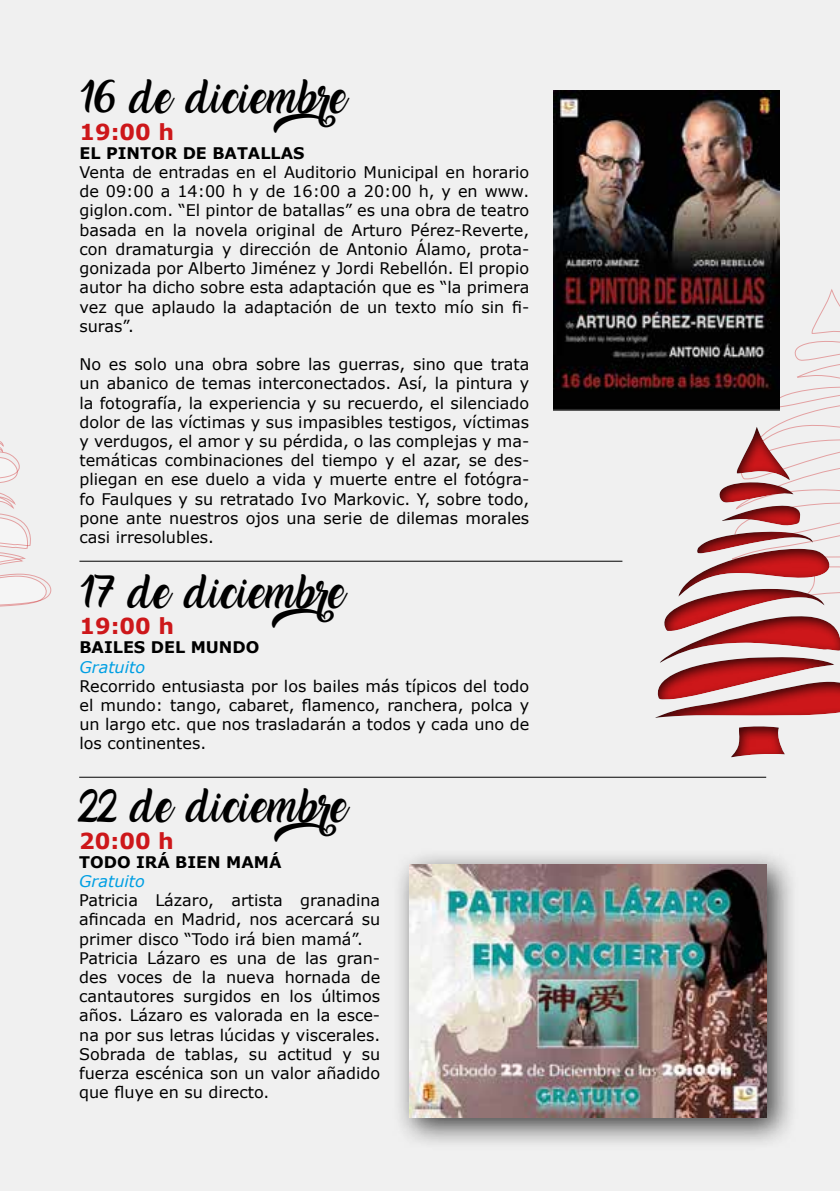
<style>
.page{position:relative;width:840px;height:1191px;background:#fff}
.page>*{position:absolute;margin:0;border:0;box-sizing:border-box;transform-origin:0 0}
.t1{font:30px "Amarillo";color:#000}
.t2{font:700 22px "Verdana";color:#cd171a}
.t3{font:16px/19.2px "Verdana";color:#000;text-align:justify}
.t4{font:700 16px "Verdana";color:#000}
.t5{font:italic 16px "Verdana";color:#009fe3}
</style>
<div class="page">
<div style="left:0;top:0;width:839px;height:1191px;background:#f0f0f0"></div>
<svg style="left:0;top:441px;width:52px;height:166px"></svg>
<hr style="left:79px;top:561px;width:543px;height:1px;background:#000">
<hr style="left:79px;top:777px;width:686px;height:1px;background:#000">
<img style="left:553px;top:91px;width:226px;height:320px">
<div style="left:392px;top:848px;width:407px;height:302px;background:#000;opacity:.75"></div>
<img style="left:409px;top:865px;width:357px;height:252px">
<svg style="left:655px;top:288px;width:184px;height:135px"></svg>
<div style="left:652px;top:423px;width:187px;height:334px;background:#000;opacity:.75"></div>
<h1 class="t1" style="left:79px;top:85px;width:303px">16 de diciembre</h1>
<h2 class="t2" style="left:79px;top:117px;width:96px">19:00 h</h2>
<p class="t4" style="left:79px;top:143px;width:226px">EL PINTOR DE BATALLAS</p>
<p class="t3" style="left:79px;top:163px;width:451px">Venta de entradas en el Auditorio Municipal en horario de 09:00 a 14:00 h y de 16:00 a 20:00 h, y en www. giglon.com. “El pintor de batallas” es una obra de teatro basada en la novela original de Arturo Pérez-Reverte, con dramaturgia y dirección de Antonio Álamo, prota&shy;gonizada por Alberto Jiménez y Jordi Rebellón. El propio autor ha dicho sobre esta adaptación que es “la primera vez que aplaudo la adaptación de un texto mío sin fi&shy;suras”.</p>
<p class="t3" style="left:79px;top:355px;width:451px">No es solo una obra sobre las guerras, sino que trata un abanico de temas interconectados. Así, la pintura y la fotografía, la experiencia y su recuerdo, el silenciado dolor de las víctimas y sus impasibles testigos, víctimas y verdugos, el amor y su pérdida, o las complejas y ma&shy;temáticas combinaciones del tiempo y el azar, se des&shy;pliegan en ese duelo a vida y muerte entre el fotógra&shy;fo Faulques y su retratado Ivo Markovic. Y, sobre todo, pone ante nuestros ojos una serie de dilemas morales casi irresolubles.</p>
<h1 class="t1" style="left:79px;top:580px;width:302px">17 de diciembre</h1>
<h2 class="t2" style="left:79px;top:612px;width:96px">19:00 h</h2>
<p class="t4" style="left:79px;top:637px;width:181px">BAILES DEL MUNDO</p>
<p class="t5" style="left:79px;top:656px;width:67px">Gratuito</p>
<p class="t3" style="left:79px;top:676px;width:451px">Recorrido entusiasta por los bailes más típicos del todo el mundo: tango, cabaret, flamenco, ranchera, polca y un largo etc. que nos trasladarán a todos y cada uno de los continentes.</p>
<h1 class="t1" style="left:79px;top:794px;width:304px">22 de diciembre</h1>
<h2 class="t2" style="left:79px;top:826px;width:96px">20:00 h</h2>
<p class="t4" style="left:79px;top:851px;width:204px">TODO IRÁ BIEN MAMÁ</p>
<p class="t5" style="left:79px;top:871px;width:67px">Gratuito</p>
<p class="t3" style="left:79px;top:891px;width:302px;text-align:left">Patricia Lázaro, artista granadina afincada en Madrid, nos acercará su primer disco “Todo irá bien mamá”.<br>Patricia Lázaro es una de las gran&shy;des voces de la nueva hornada de cantautores surgidos en los últimos años. Lázaro es valorada en la esce&shy;na por sus letras lúcidas y viscerales.<br>Sobrada de tablas, su actitud y su fuerza escénica son un valor añadido que fluye en su directo.</p>
</div>
